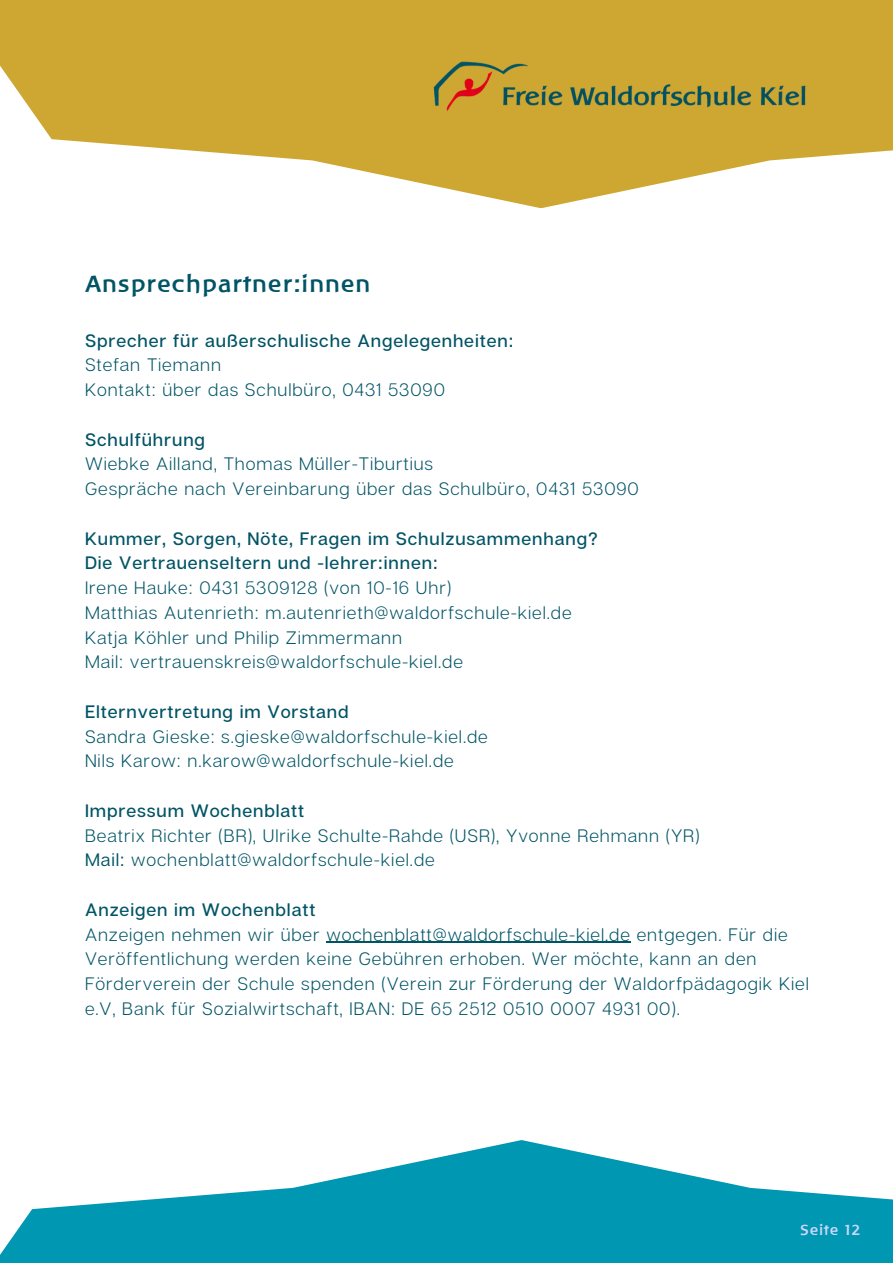
<style>
.page{position:relative;width:893px;height:1264px;background:#fff}
.page>*{position:absolute;margin:0;border:0;box-sizing:border-box;transform-origin:0 0}
.t1{font:700 24px "Baar Philos";letter-spacing:.05em;color:#005465}
.t2{font:300 18px/24.8px "Articulat CF";letter-spacing:.05em;color:#005465}
.t3{font:500 18px "Articulat CF";letter-spacing:.05em;color:#005465}
.t4{font:700 15px "Baar Philos";letter-spacing:.05em;color:#d0d7f8}
.s1{font-weight:400}
</style>
<div class="page">
<svg style="left:0;top:0;width:892px;height:208px;fill:#cea733"></svg>
<img style="left:419px;top:50px;width:400px;height:78px">
<svg style="left:0;top:1140px;width:892px;height:122px;fill:#0097b2"></svg>
<hr style="left:326px;top:941px;width:305px;height:1px;background:#005465">
<p class="t1" style="left:85px;top:270px;width:286px">Ansprechpartner:innen</p>
<p class="t3" style="left:85px;top:329px;width:430px">Sprecher für außerschulische Angelegenheiten:</p>
<p class="t2" style="left:85px;top:352px;width:137px">Stefan Tiemann</p>
<p class="t2" style="left:85px;top:377px;width:361px">Kontakt: über das Schulbüro, 0431 53090</p>
<p class="t3" style="left:85px;top:428px;width:121px">Schulführung</p>
<p class="t2" style="left:85px;top:451px;width:349px">Wiebke Ailland, Thomas Müller-Tiburtius</p>
<p class="t2" style="left:85px;top:476px;width:555px">Gespräche nach Vereinbarung über das Schulbüro, 0431 53090</p>
<p class="t3" style="left:85px;top:527px;width:514px">Kummer, Sorgen, Nöte, Fragen im Schulzusammenhang?</p>
<p class="t3" style="left:85px;top:552px;width:354px">Die Vertrauenseltern und -lehrer:innen:</p>
<p class="t2" style="left:85px;top:575px;width:367px">Irene Hauke: 0431 5309128 (von 10-16 Uhr)</p>
<p class="t2" style="left:85px;top:599px;width:488px">Matthias Autenrieth: m.autenrieth@waldorfschule-kiel.de</p>
<p class="t2" style="left:85px;top:624px;width:318px">Katja Köhler und Philip Zimmermann</p>
<p class="t2" style="left:85px;top:649px;width:379px">Mail: vertrauenskreis@waldorfschule-kiel.de</p>
<p class="t3" style="left:85px;top:700px;width:265px">Elternvertretung im Vorstand</p>
<p class="t2" style="left:85px;top:723px;width:404px">Sandra Gieske: s.gieske@waldorfschule-kiel.de</p>
<p class="t2" style="left:85px;top:748px;width:370px">Nils Karow: n.karow@waldorfschule-kiel.de</p>
<p class="t3" style="left:85px;top:799px;width:221px">Impressum Wochenblatt</p>
<p class="t2" style="left:85px;top:822px;width:616px">Beatrix Richter (BR), Ulrike Schulte-Rahde (USR), Yvonne Rehmann (YR)</p>
<p class="t2" style="left:85px;top:847px;width:351px"><span class="s1">Mail:</span> wochenblatt@waldorfschule-kiel.de</p>
<p class="t3" style="left:85px;top:898px;width:232px">Anzeigen im Wochenblatt</p>
<p class="t2" style="left:85px;top:921px;width:725px">Anzeigen nehmen wir über wochenblatt@waldorfschule-kiel.de entgegen. Für die Veröffentlichung werden keine Gebühren erhoben. Wer möchte, kann an den Förderverein der Schule spenden (Verein zur Förderung der Waldorfpädagogik Kiel e.V, Bank für Sozialwirtschaft, IBAN: DE 65 2512 0510 0007 4931 00).</p>
<p class="t4" style="left:800px;top:1221px;width:61px">Seite 12</p>
</div>
